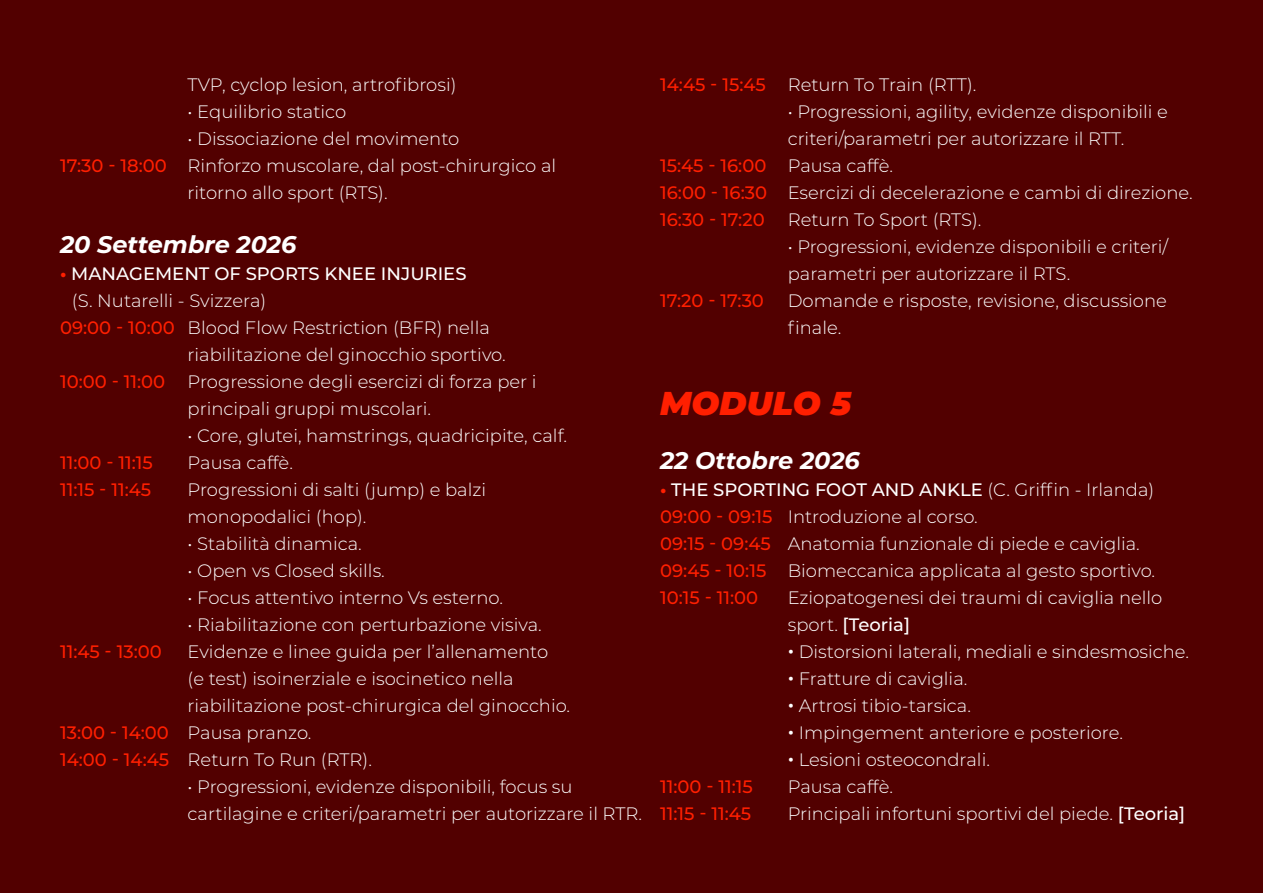
<style>
.page{position:relative;width:1263px;height:893px;background:#520000}
.page>*{position:absolute;margin:0;border:0;box-sizing:border-box;transform-origin:0 0}
.t1{font:italic 900 33px "Montserrat";color:#ff1f00}
.t2{font:italic 700 24px "Montserrat";color:#fff}
.t3{font:300 18px/27px "Montserrat";color:#fff}
.t4{font:500 18px "Montserrat";color:#ff1f00}
.t5{font:500 18px "Montserrat";color:#fff}
.s1{font-weight:500;color:#ff1f00}
.s2{font-weight:700;color:#ff1f00}
.s3{font-weight:300;color:#fff}
.s4{font-weight:500}
.s5{font-weight:600}
</style>
<div class="page">
<p class="t3" style="left:188px;top:70px;width:270px">TVP, cyclop lesion, artrofibrosi)</p>
<p class="t3" style="left:188px;top:97px;width:160px">• Equilibrio statico</p>
<p class="t3" style="left:188px;top:124px;width:273px">• Dissociazione del movimento</p>
<p class="t3" style="left:60px;top:151px;width:498px"><span class="s1">17:30 - 18:00</span> Rinforzo muscolare, dal post-chirurgico al</p>
<p class="t3" style="left:188px;top:178px;width:202px">ritorno allo sport (RTS).</p>
<h2 class="t2" style="left:60px;top:227px;width:238px">20 Settembre 2026</h2>
<p class="t5" style="left:60px;top:261px;width:408px"><span class="s2">•</span> MANAGEMENT OF SPORTS KNEE INJURIES</p>
<p class="t3" style="left:72px;top:286px;width:196px">(S. Nutarelli - Svizzera)</p>
<p class="t3" style="left:60px;top:313px;width:431px"><span class="s1">09:00 - 10:00</span> Blood Flow Restriction (BFR) nella</p>
<p class="t3" style="left:188px;top:340px;width:320px">riabilitazione del ginocchio sportivo.</p>
<p class="t3" style="left:60px;top:367px;width:478px"><span class="s1">10:00 - 11:00</span> Progressione degli esercizi di forza per i</p>
<p class="t3" style="left:188px;top:394px;width:245px">principali gruppi muscolari.</p>
<p class="t3" style="left:188px;top:421px;width:381px">• Core, glutei, hamstrings, quadricipite, calf.</p>
<p class="t4" style="left:60px;top:450px;width:94px">11:00 - 11:15</p>
<p class="t3" style="left:188px;top:448px;width:107px">Pausa caffè.</p>
<p class="t4" style="left:60px;top:477px;width:93px">11:15 - 11:45</p>
<p class="t3" style="left:188px;top:475px;width:300px">Progressioni di salti (jump) e balzi monopodalici (hop).</p>
<p class="t3" style="left:188px;top:529px;width:176px">• Stabilità dinamica.</p>
<p class="t3" style="left:188px;top:556px;width:199px">• Open vs Closed skills.</p>
<p class="t3" style="left:188px;top:583px;width:317px">• Focus attentivo interno Vs esterno.</p>
<p class="t3" style="left:188px;top:610px;width:356px">• Riabilitazione con perturbazione visiva.</p>
<p class="t4" style="left:60px;top:639px;width:103px">11:45 - 13:00</p>
<p class="t3" style="left:188px;top:637px;width:362px">Evidenze e linee guida per l’allenamento</p>
<p class="t3" style="left:188px;top:664px;width:327px">(e test) isoinerziale e isocinetico nella</p>
<p class="t3" style="left:188px;top:691px;width:384px">riabilitazione post-chirurgica del ginocchio.</p>
<p class="t3" style="left:60px;top:718px;width:253px"><span class="s1">13:00 - 14:00</span> Pausa pranzo.</p>
<p class="t3" style="left:60px;top:745px;width:313px"><span class="s1">14:00 - 14:45</span> Return To Run (RTR).</p>
<p class="t3" style="left:188px;top:772px;width:456px">• Progressioni, evidenze disponibili, focus su cartilagine e criteri/parametri per autorizzare il RTR.</p>
<p class="t3" style="left:660px;top:70px;width:318px"><span class="s1">14:45 - 15:45</span> Return To Train (RTT).</p>
<p class="t3" style="left:788px;top:97px;width:382px">• Progressioni, agility, evidenze disponibili e</p>
<p class="t3" style="left:788px;top:124px;width:338px">criteri/parametri per autorizzare il RTT.</p>
<p class="t4" style="left:660px;top:153px;width:234px">15:45 - 16:00 <span class="s3">Pausa caffè.</span></p>
<p class="t3" style="left:660px;top:178px;width:534px"><span class="s1">16:00 - 16:30</span> Esercizi di decelerazione e cambi di direzione.</p>
<p class="t4" style="left:660px;top:207px;width:106px">16:30 - 17:20</p>
<p class="t3" style="left:788px;top:205px;width:195px">Return To Sport (RTS).</p>
<p class="t3" style="left:788px;top:232px;width:382px">• Progressioni, evidenze disponibili e criteri/ parametri per autorizzare il RTS.</p>
<p class="t4" style="left:660px;top:288px;width:105px">17:20 - 17:30</p>
<p class="t3" style="left:788px;top:286px;width:381px">Domande e risposte, revisione, discussione finale.</p>
<h1 class="t1" style="left:660px;top:378px;width:192px">MODULO 5</h1>
<h2 class="t2" style="left:660px;top:443px;width:201px">22 Ottobre 2026</h2>
<p class="t3" style="left:660px;top:475px;width:496px"><span class="s2">•</span> <span class="s4">THE SPORTING FOOT AND ANKLE</span> (C. Griffin - Irlanda)<br><span class="s1">09:00 - 09:15</span> Introduzione al corso.<br><span class="s1">09:15 - 09:45</span> Anatomia funzionale di piede e caviglia.<br><span class="s1">09:45 - 10:15</span> Biomeccanica applicata al gesto sportivo.<br><span class="s1">10:15 - 11:00</span></p>
<p class="t3" style="left:788px;top:583px;width:376px">Eziopatogenesi dei traumi di caviglia nello sport. <span class="s4">[Teoria]</span></p>
<p class="t3" style="left:788px;top:637px;width:403px"><span class="s5">•</span> Distorsioni laterali, mediali e sindesmosiche.</p>
<p class="t3" style="left:788px;top:664px;width:181px"><span class="s5">•</span> Fratture di caviglia.</p>
<p class="t3" style="left:788px;top:691px;width:185px"><span class="s5">•</span> Artrosi tibio-tarsica.</p>
<p class="t3" style="left:788px;top:718px;width:337px"><span class="s5">•</span> Impingement anteriore e posteriore.</p>
<p class="t3" style="left:788px;top:745px;width:204px"><span class="s5">•</span> Lesioni osteocondrali.</p>
<p class="t4" style="left:660px;top:774px;width:94px">11:00 - 11:15</p>
<p class="t3" style="left:788px;top:772px;width:107px">Pausa caffè.</p>
<p class="t4" style="left:660px;top:801px;width:93px">11:15 - 11:45</p>
<p class="t3" style="left:788px;top:799px;width:399px">Principali infortuni sportivi del piede. <span class="s4">[Teoria]</span></p>
</div>
